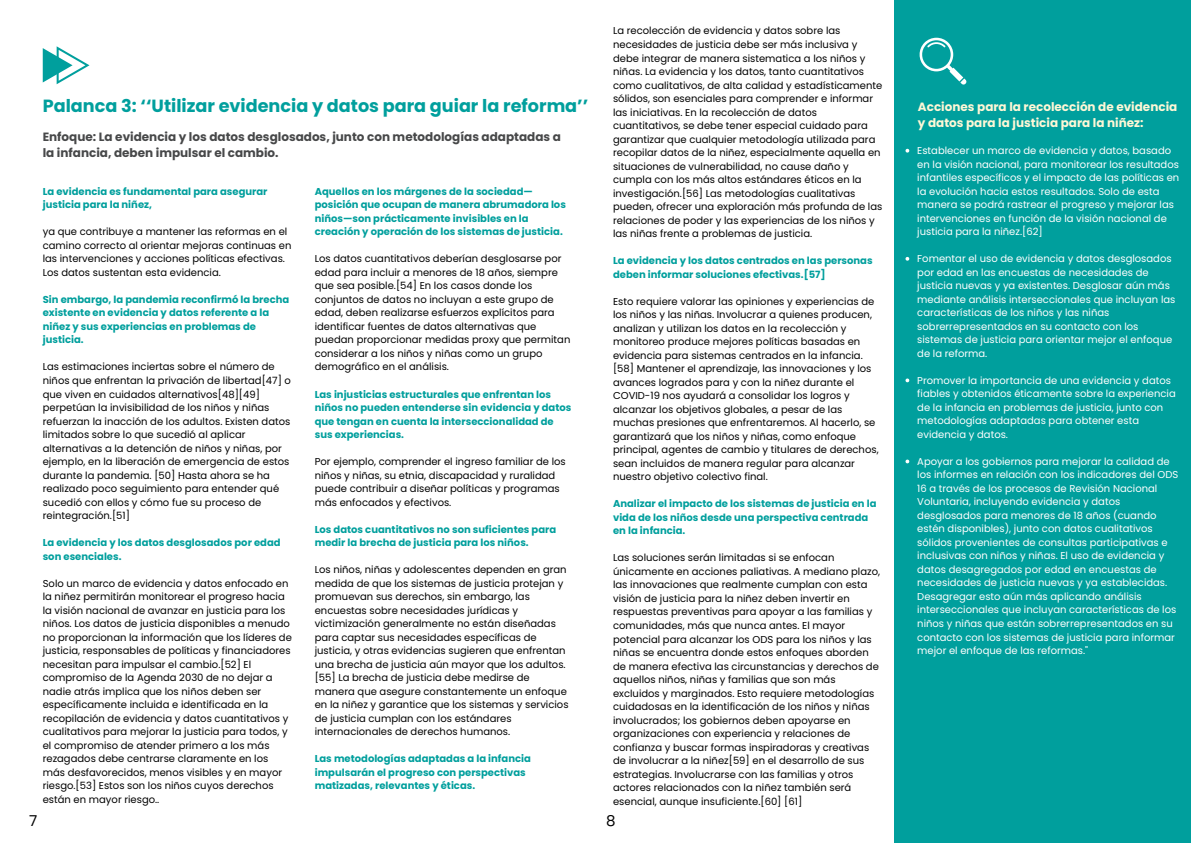
<style>
.page{position:relative;width:1191px;height:843px;background:#fff}
.page>*{position:absolute;margin:0;border:0;box-sizing:border-box;transform-origin:0 0}
.t1{font:700 17.6px "Poppins";color:#009f9d}
.t2{font:15px "Poppins";color:#000}
.t3{font:700 12px/16.5px "Poppins";color:#474849}
.t4{font:700 12px/16.5px "Poppins";color:#fef7d6}
.t5{font:10px/13.5px "Poppins";color:#000}
.t6{font:10px/13.5px "Poppins";color:#fff}
.t7{font:700 10px/13.5px "Poppins";color:#009f9d}
</style>
<div class="page">
<svg style="left:43px;top:46px;width:46px;height:38px"></svg>
<div style="left:894px;top:0;width:296px;height:842px;background:#009f9d"></div>
<svg style="left:919px;top:38px;width:47px;height:47px"></svg>
<svg style="left:905px;top:149px;width:4px;height:3px"></svg>
<svg style="left:905px;top:257px;width:4px;height:3px"></svg>
<svg style="left:905px;top:378px;width:4px;height:4px"></svg>
<svg style="left:905px;top:459px;width:4px;height:4px"></svg>
<h1 class="t1" style="left:43px;top:94px;width:547px">Palanca 3: ‘‘Utilizar evidencia y datos para guiar la reforma’’</h1>
<p class="t3" style="left:43px;top:128px;width:519px">Enfoque: La evidencia y los datos desglosados, junto con metodologías adaptadas a la infancia, deben impulsar el cambio.</p>
<h2 class="t7" style="left:43px;top:184px;width:226px">La evidencia es fundamental para asegurar justicia para la niñez,</h2>
<h3 class="t5" style="left:43px;top:225px;width:250px">ya que contribuye a mantener las reformas en el camino correcto al orientar mejoras continuas en las intervenciones y acciones políticas efectivas.<br>Los datos sustentan esta evidencia.</h3>
<p class="t7" style="left:43px;top:292px;width:248px">Sin embargo, la pandemia reconfirmó la brecha existente en evidencia y datos referente a la niñez y sus experiencias en problemas de justicia.</p>
<h3 class="t5" style="left:43px;top:360px;width:250px">Las estimaciones inciertas sobre el número de niños que enfrentan la privación de libertad[47] o que viven en cuidados alternativos[48][49] perpetúan la invisibilidad de los niños y niñas refuerzan la inacción de los adultos. Existen datos limitados sobre lo que sucedió al aplicar alternativas a la detención de niños y niñas, por ejemplo, en la liberación de emergencia de estos durante la pandemia. [50] Hasta ahora se ha realizado poco seguimiento para entender qué sucedió con ellos y cómo fue su proceso de reintegración.[51]</h3>
<p class="t7" style="left:43px;top:535px;width:239px">La evidencia y los datos desglosados por edad son esenciales.</p>
<h3 class="t5" style="left:43px;top:576px;width:251px">Solo un marco de evidencia y datos enfocado en la niñez permitirán monitorear el progreso hacia la visión nacional de avanzar en justicia para los niños. Los datos de justicia disponibles a menudo no proporcionan la información que los líderes de justicia, responsables de políticas y financiadores necesitan para impulsar el cambio.[52] El compromiso de la Agenda 2030 de no dejar a nadie atrás implica que los niños deben ser específicamente incluida e identificada en la recopilación de evidencia y datos cuantitativos y cualitativos para mejorar la justicia para todos, y el compromiso de atender primero a los más rezagados debe centrarse claramente en los más desfavorecidos, menos visibles y en mayor riesgo.[53] Estos son los niños cuyos derechos están en mayor riesgo..</h3>
<p class="t7" style="left:315px;top:184px;width:253px">Aquellos en los márgenes de la sociedad— posición que ocupan de manera abrumadora los niños—son prácticamente invisibles en la creación y operación de los sistemas de justicia.</p>
<p class="t5" style="left:315px;top:252px;width:257px">Los datos cuantitativos deberían desglosarse por edad para incluir a menores de 18 años, siempre que sea posible.[54] En los casos donde los conjuntos de datos no incluyan a este grupo de edad, deben realizarse esfuerzos explícitos para identificar fuentes de datos alternativas que puedan proporcionar medidas proxy que permitan considerar a los niños y niñas como un grupo demográfico en el análisis.</p>
<h3 class="t7" style="left:315px;top:387px;width:258px">Las injusticias estructurales que enfrentan los niños no pueden entenderse sin evidencia y datos que tengan en cuenta la interseccionalidad de sus experiencias.</h3>
<p class="t5" style="left:315px;top:454px;width:252px">Por ejemplo, comprender el ingreso familiar de los niños y niñas, su etnia, discapacidad y ruralidad puede contribuir a diseñar políticas y programas más enfocados y efectivos.</p>
<h3 class="t7" style="left:315px;top:522px;width:243px">Los datos cuantitativos no son suficientes para medir la brecha de justicia para los niños.</h3>
<p class="t5" style="left:315px;top:562px;width:255px">Los niños, niñas y adolescentes dependen en gran medida de que los sistemas de justicia protejan y promuevan sus derechos, sin embargo, las encuestas sobre necesidades jurídicas y victimización generalmente no están diseñadas para captar sus necesidades específicas de justicia, y otras evidencias sugieren que enfrentan una brecha de justicia aún mayor que los adultos. [55] La brecha de justicia debe medirse de manera que asegure constantemente un enfoque en la niñez y garantice que los sistemas y servicios de justicia cumplan con los estándares internacionales de derechos humanos.</p>
<h3 class="t7" style="left:315px;top:751px;width:218px">Las metodologías adaptadas a la infancia impulsarán el progreso con perspectivas matizadas, relevantes y éticas.</h3>
<p class="t5" style="left:613px;top:24px;width:271px">La recolección de evidencia y datos sobre las necesidades de justicia debe ser más inclusiva y debe integrar de manera sistematica a los niños y niñas. La evidencia y los datos, tanto cuantitativos como cualitativos, de alta calidad y estadísticamente sólidos, son esenciales para comprender e informar las iniciativas. En la recolección de datos cuantitativos, se debe tener especial cuidado para garantizar que cualquier metodología utilizada para recopilar datos de la niñez, especialmente aquella en situaciones de vulnerabilidad, no cause daño y cumpla con los más altos estándares éticos en la investigación.[56] Las metodologías cualitativas pueden, ofrecer una exploración más profunda de las relaciones de poder y las experiencias de los niños y las niñas frente a problemas de justicia.</p>
<h3 class="t7" style="left:613px;top:254px;width:261px">La evidencia y los datos centrados en las personas deben informar soluciones efectivas.[57]</h3>
<p class="t5" style="left:613px;top:294px;width:267px">Esto requiere valorar las opiniones y experiencias de los niños y las niñas. Involucrar a quienes producen, analizan y utilizan los datos en la recolección y monitoreo produce mejores políticas basadas en evidencia para sistemas centrados en la infancia. [58] Mantener el aprendizaje, las innovaciones y los avances logrados para y con la niñez durante el COVID-19 nos ayudará a consolidar los logros y alcanzar los objetivos globales, a pesar de las muchas presiones que enfrentaremos. Al hacerlo, se garantizará que los niños y niñas, como enfoque principal, agentes de cambio y titulares de derechos, sean incluidos de manera regular para alcanzar nuestro objetivo colectivo final.</p>
<h3 class="t7" style="left:613px;top:497px;width:265px">Analizar el impacto de los sistemas de justicia en la vida de los niños desde una perspectiva centrada en la infancia.</h3>
<p class="t5" style="left:613px;top:551px;width:268px">Las soluciones serán limitadas si se enfocan únicamente en acciones paliativas. A mediano plazo, las innovaciones que realmente cumplan con esta visión de justicia para la niñez deben invertir en respuestas preventivas para apoyar a las familias y comunidades, más que nunca antes. El mayor potencial para alcanzar los ODS para los niños y las niñas se encuentra donde estos enfoques aborden de manera efectiva las circunstancias y derechos de aquellos niños, niñas y familias que son más excluidos y marginados. Esto requiere metodologías cuidadosas en la identificación de los niños y niñas involucrados; los gobiernos deben apoyarse en organizaciones con experiencia y relaciones de confianza y buscar formas inspiradoras y creativas de involucrar a la niñez[59] en el desarrollo de sus estrategias. Involucrarse con las familias y otros actores relacionados con la niñez también será esencial, aunque insuficiente.[60] [61]</p>
<p class="t2" style="left:29px;top:809px;width:10px">7</p>
<p class="t2" style="left:606px;top:809px;width:11px">8</p>
<h2 class="t4" style="left:917px;top:98px;width:261px">Acciones para la recolección de evidencia y datos para la justicia para la niñez:</h2>
<h3 class="t6" style="left:917px;top:144px;width:263px">Establecer un marco de evidencia y datos, basado en la visión nacional, para monitorear los resultados infantiles específicos y el impacto de las políticas en la evolución hacia estos resultados. Solo de esta manera se podrá rastrear el progreso y mejorar las intervenciones en función de la visión nacional de justicia para la niñez.[62]</h3>
<p class="t6" style="left:917px;top:252px;width:260px">Fomentar el uso de evidencia y datos desglosados por edad en las encuestas de necesidades de justicia nuevas y ya existentes. Desglosar aún más mediante análisis interseccionales que incluyan las características de los niños y las niñas sobrerrepresentados en su contacto con los sistemas de justicia para orientar mejor el enfoque de la reforma.</p>
<p class="t6" style="left:917px;top:373px;width:260px">Promover la importancia de una evidencia y datos fiables y obtenidos éticamente sobre la experiencia de la infancia en problemas de justicia, junto con metodologías adaptadas para obtener esta evidencia y datos.</p>
<p class="t6" style="left:917px;top:454px;width:262px">Apoyar a los gobiernos para mejorar la calidad de los informes en relación con los indicadores del ODS 16 a través de los procesos de Revisión Nacional Voluntaria, incluyendo evidencia y datos desglosados para menores de 18 años (cuando estén disponibles), junto con datos cualitativos sólidos provenientes de consultas participativas e inclusivas con niños y niñas. El uso de evidencia y datos desagregados por edad en encuestas de necesidades de justicia nuevas y ya establecidas.<br>Desagregar esto aún más aplicando análisis interseccionales que incluyan características de los niños y niñas que están sobrerrepresentados en su contacto con los sistemas de justicia para informar mejor el enfoque de las reformas."</p>
</div>
